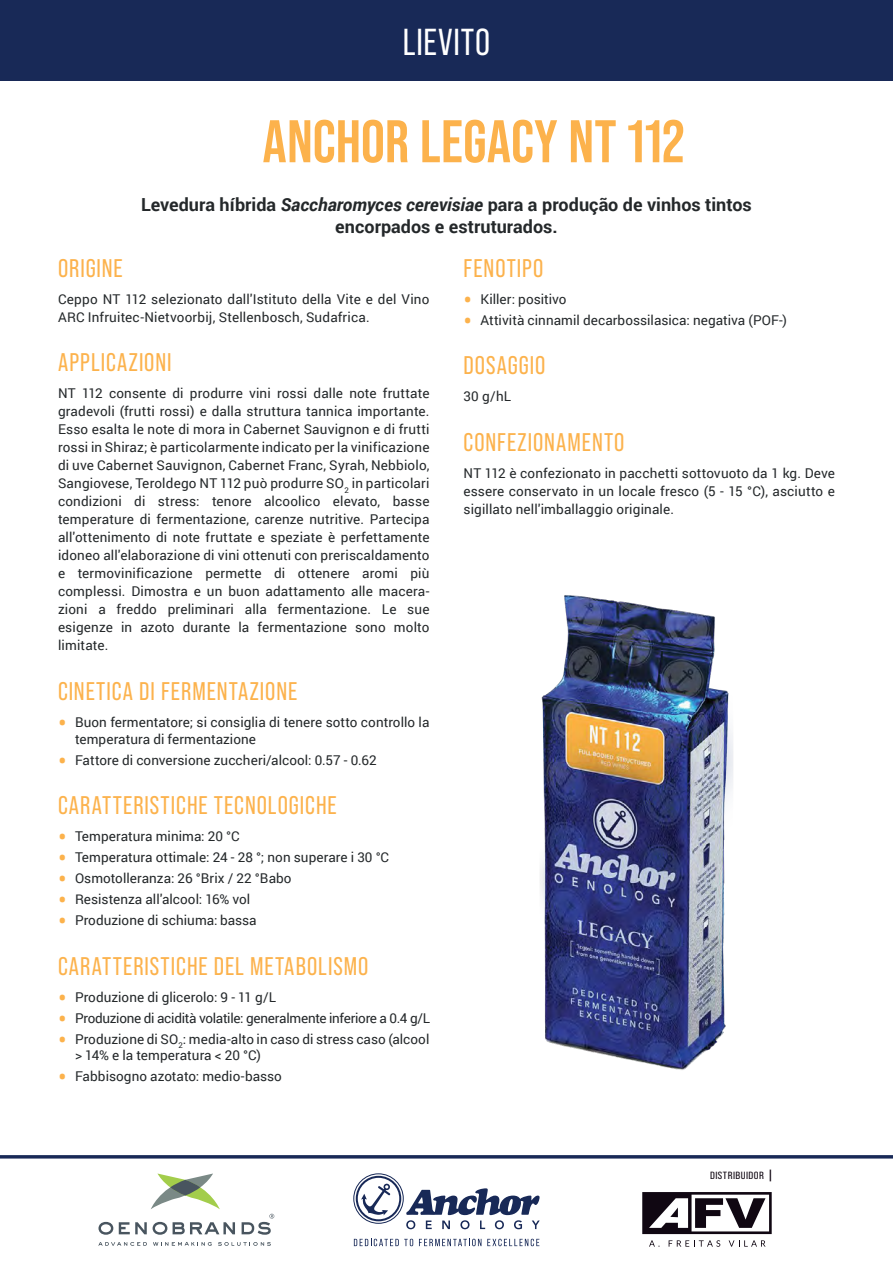
<style>
.page{position:relative;width:893px;height:1263px;background:#fff}
.page>*{position:absolute;margin:0;border:0;box-sizing:border-box;transform-origin:0 0}
.t1{font:700 60px "Bebas Neue Pro";letter-spacing:.005em;color:#fcb24c}
.t2{font:37.5px "Bebas Neue Pro";letter-spacing:.025em;color:#fff}
.t3{font:25.5px "Bebas Neue Pro";letter-spacing:.04em;color:#fcb24c}
.t4{font:700 18px/22.5px "Roboto";color:#24282a;text-align:center}
.t5{font:13.5px/18px "Roboto";letter-spacing:.005em;color:#24282a}
.t6{font:13.5px "Roboto";letter-spacing:-.02em;color:#24282a}
.t7{font:10.5px "Bebas Neue Pro";letter-spacing:.035em;color:#100712;scale:1.15 1}
.s1{font-style:italic}
.s2{font-size:25.5px;color:#fcb24c}
.s3{font-weight:700;font-size:11.7px}
</style>
<div class="page">
<img style="left:540px;top:595px;width:193px;height:475px">
<div style="left:0;top:0;width:893px;height:80px;background:#182957"></div>
<svg style="left:119px;top:1222px;width:28px;height:12px"></svg>
<svg style="left:98px;top:1222px;width:15px;height:13px"></svg>
<svg style="left:153px;top:1222px;width:14px;height:13px"></svg>
<svg style="left:173px;top:1222px;width:62px;height:12px"></svg>
<svg style="left:242px;top:1214px;width:32px;height:21px"></svg>
<svg style="left:151px;top:1173px;width:69px;height:36px"></svg>
<svg style="left:170px;top:1180px;width:30px;height:15px"></svg>
<svg style="left:98px;top:1242px;width:49px;height:4px"></svg>
<svg style="left:218px;top:1242px;width:53px;height:4px"></svg>
<svg style="left:153px;top:1242px;width:59px;height:4px"></svg>
<svg style="left:353px;top:1173px;width:187px;height:56px"></svg>
<svg style="left:354px;top:1239px;width:59px;height:7px"></svg>
<svg style="left:419px;top:1239px;width:62px;height:7px"></svg>
<svg style="left:487px;top:1239px;width:52px;height:7px"></svg>
<svg style="left:649px;top:1240px;width:10px;height:7px"></svg>
<svg style="left:669px;top:1240px;width:51px;height:7px"></svg>
<svg style="left:729px;top:1240px;width:36px;height:6px"></svg>
<svg style="left:642px;top:1192px;width:130px;height:42px"></svg>
<hr style="left:0;top:1155px;width:893px;height:3px;background:#182957">
<h2 class="t2" style="left:403px;top:21px;width:89px">LIEVITO</h2>
<h1 class="t1" style="left:263px;top:107px;width:423px">ANCHOR LEGACY NT 112</h1>
<h3 class="t4" style="left:141px;top:193px;width:612px">Levedura híbrida <span class="s1">Saccharomyces cerevisiae</span> para a produção de vinhos tintos encorpados e estruturados.</h3>
<h3 class="t3" style="left:58px;top:254px;width:66px">ORIGINE</h3>
<p class="t5" style="left:58px;top:290px;width:373px">Ceppo NT 112 selezionato dall'Istituto della Vite e del Vino<br>ARC Infruitec-Nietvoorbij, Stellenbosch, Sudafrica.</p>
<h3 class="t3" style="left:58px;top:348px;width:115px">APPLICAZIONI</h3>
<p class="t5" style="left:58px;top:384px;width:373px;text-align:justify">NT 112 consente di produrre vini rossi dalle note fruttate gradevoli (frutti rossi) e dalla struttura tannica importante.<br>Esso esalta le note di mora in Cabernet Sauvignon e di frutti rossi in Shiraz; è particolarmente indicato per la vinificazione di uve Cabernet Sauvignon, Cabernet Franc, Syrah, Nebbiolo, Sangiovese, Teroldego NT 112 può produrre SO<sub>2</sub> in particolari condizioni di stress: tenore alcoolico elevato, basse temperature di fermentazione, carenze nutritive. Partecipa all'ottenimento di note fruttate e speziate è perfettamente idoneo all'elaborazione di vini ottenuti con preriscaldamento e termovinificazione permette di ottenere aromi più complessi. Dimostra e un buon adattamento alle macera&shy;zioni a freddo preliminari alla fermentazione. Le sue esigenze in azoto durante la fermentazione sono molto limitate.</p>
<h3 class="t3" style="left:58px;top:677px;width:241px">CINETICA DI FERMENTAZIONE</h3>
<p class="t5" style="left:75px;top:713px;width:356px;line-height:16.5px;text-indent:-17px"><span class="s2">•</span> Buon fermentatore; si consiglia di tenere sotto controllo la temperatura di fermentazione</p>
<p class="t5" style="left:58px;top:750px;width:320px"><span class="s2">•</span> Fattore di conversione zuccheri/alcool: 0.57 - 0.62</p>
<h3 class="t3" style="left:58px;top:791px;width:280px">CARATTERISTICHE TECNOLOGICHE</h3>
<p class="t5" style="left:58px;top:827px;width:183px"><span class="s2">•</span> Temperatura minima: 20 °C</p>
<p class="t5" style="left:58px;top:848px;width:333px"><span class="s2">•</span> Temperatura ottimale: 24 - 28 °; non superare i 30 °C</p>
<p class="t5" style="left:58px;top:869px;width:235px"><span class="s2">•</span> Osmotolleranza: 26 °Brix / 22 °Babo</p>
<p class="t5" style="left:58px;top:890px;width:194px"><span class="s2">•</span> Resistenza all'alcool: 16% vol</p>
<p class="t5" style="left:58px;top:911px;width:200px"><span class="s2">•</span> Produzione di schiuma: bassa</p>
<h3 class="t3" style="left:58px;top:951px;width:312px">CARATTERISTICHE DEL METABOLISMO</h3>
<p class="t5" style="left:58px;top:987px;width:220px"><span class="s2">•</span> Produzione di glicerolo: 9 - 11 g/L</p>
<p class="t6" style="left:58px;top:1008px;width:374px"><span class="s2">•</span> Produzione di acidità volatile: generalmente inferiore a 0.4 g/L</p>
<p class="t5" style="left:75px;top:1030px;width:356px;line-height:16.5px;text-indent:-17px"><span class="s2">•</span> Produzione di SO<sub>2</sub>: media-alto in caso di stress caso (alcool &gt; 14% e la temperatura &lt; 20 °C)</p>
<p class="t5" style="left:58px;top:1067px;width:225px"><span class="s2">•</span> Fabbisogno azotato: medio-basso</p>
<h3 class="t3" style="left:463px;top:254px;width:81px">FENOTIPO</h3>
<p class="t5" style="left:463px;top:290px;width:105px"><span class="s2">•</span> Killer: positivo</p>
<p class="t5" style="left:463px;top:311px;width:325px"><span class="s2">•</span> Attività cinnamil decarbossilasica: negativa (POF-)</p>
<h3 class="t3" style="left:463px;top:351px;width:83px">DOSAGGIO</h3>
<p class="t5" style="left:463px;top:387px;width:49px">30 g/hL</p>
<h3 class="t3" style="left:463px;top:428px;width:162px">CONFEZIONAMENTO</h3>
<p class="t5" style="left:463px;top:464px;width:373px;text-align:justify">NT 112 è confezionato in pacchetti sottovuoto da 1 kg. Deve essere conservato in un locale fresco (5 - 15 °C), asciutto e sigillato nell'imballaggio originale.</p>
<p class="t7" style="left:710px;top:1170px;width:56px">DISTRIBUIDOR <span class="s3">|</span></p>
</div>
